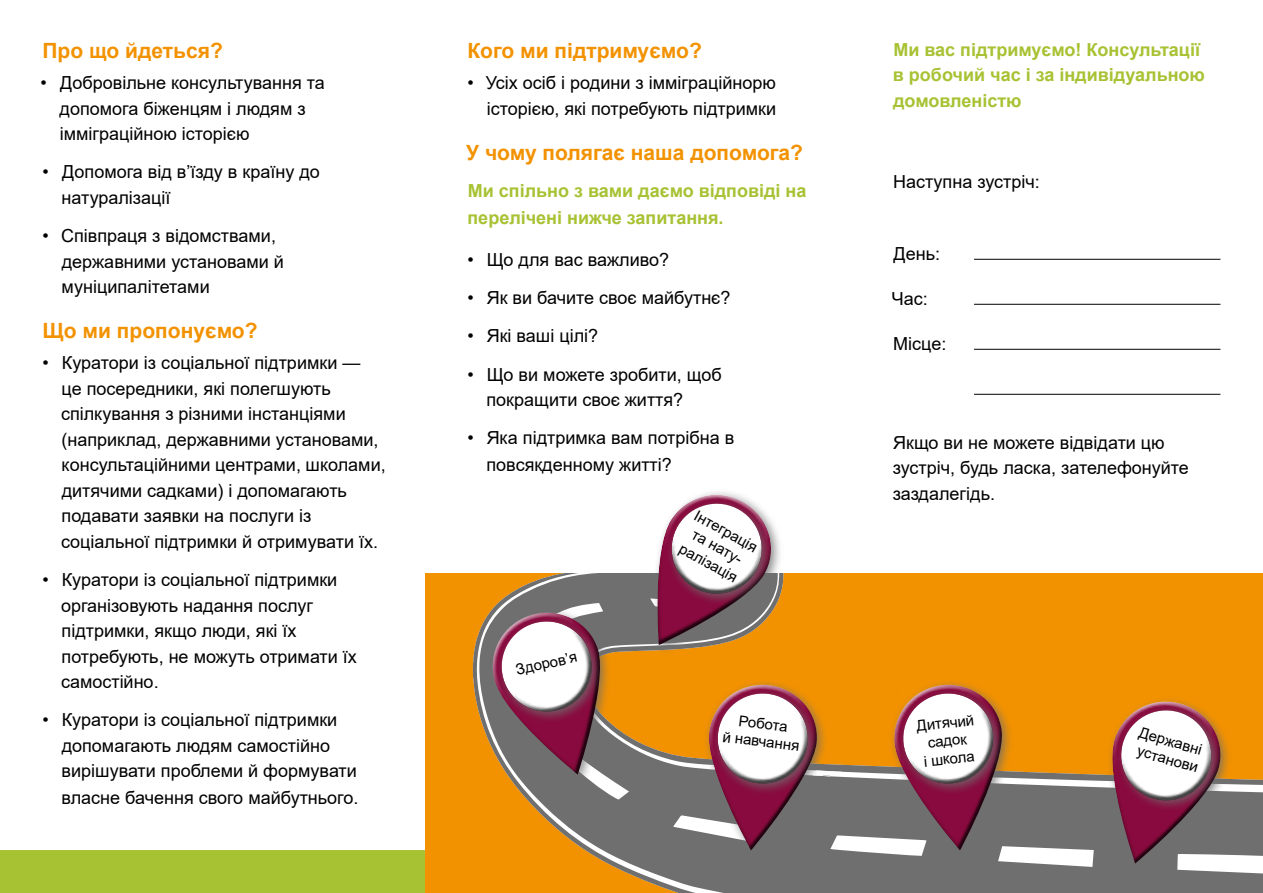
<style>
.page{position:relative;width:1263px;height:893px;background:#fff}
.page>*{position:absolute;margin:0;border:0;box-sizing:border-box;transform-origin:0 0}
.t1{font:700 21px "Arial";color:#f39200}
.t2{font:18px/25.5px "Arial";color:#000}
.t3{font:700 18px/25.5px "Arial";color:#a7c233}
.t4{font:15px/18px "Arial";color:#000;text-align:center}
</style>
<div class="page">
<div style="left:0;top:850px;width:425px;height:43px;background:#a7c233"></div>
<div style="left:425px;top:573px;width:838px;height:320px;background:#f39200"></div>
<svg style="left:473px;top:653px;width:790px;height:240px"></svg>
<svg style="left:1086px;top:683px;width:147px;height:199px"></svg>
<svg style="left:474px;top:492px;width:368px;height:367px"></svg>
<svg style="left:883px;top:675px;width:136px;height:183px"></svg>
<hr style="left:974px;top:259px;width:246px;height:1px;background:#000">
<hr style="left:974px;top:304px;width:246px;height:1px;background:#000">
<hr style="left:974px;top:349px;width:246px;height:1px;background:#000">
<hr style="left:974px;top:394px;width:246px;height:1px;background:#000">
<p class="t1" style="left:43px;top:36px;width:182px">Про що йдеться?</p>
<p class="t2" style="left:60px;top:70px;width:267px;text-indent:-19px">• Добровільне консультування та допомога біженцям і людям з імміграційною історією</p>
<p class="t2" style="left:62px;top:159px;width:260px;text-indent:-19px">• Допомога від в’їзду в країну до натуралізації</p>
<p class="t2" style="left:62px;top:223px;width:224px;text-indent:-19px">• Співпраця з відомствами, державними установами й муніципалітетами</p>
<p class="t1" style="left:43px;top:316px;width:217px">Що ми пропонуємо?</p>
<p class="t2" style="left:61px;top:350px;width:326px;text-indent:-19px">• Куратори із соціальної підтримки —<br>це посередники, які полегшують спілкування з різними інстанціями (наприклад, державними установами, консультаційними центрами, школами, дитячими садками) і допомагають подавати заявки на послуги із соціальної підтримки й отримувати їх.</p>
<p class="t2" style="left:61px;top:567px;width:297px;text-indent:-19px">• Куратори із соціальної підтримки організовують надання послуг підтримки, якщо люди, які їх потребують, не можуть отримати їх самостійно.</p>
<p class="t2" style="left:62px;top:707px;width:298px;line-height:26px;text-indent:-19px">• Куратори із соціальної підтримки допомагають людям самостійно вирішувати проблеми й формувати власне бачення свого майбутнього.</p>
<p class="t1" style="left:467px;top:36px;width:236px">Кого ми підтримуємо?</p>
<p class="t2" style="left:467px;top:70px;width:310px;text-align:right">• Усіх осіб і родини з імміграційнорю історією, які потребують підтримки</p>
<p class="t1" style="left:466px;top:137px;width:338px">У чому полягає наша допомога?</p>
<p class="t3" style="left:467px;top:177px;width:341px;line-height:27px">Ми спільно з вами даємо відповіді на перелічені нижче запитання.</p>
<p class="t2" style="left:467px;top:247px;width:203px">• Що для вас важливо?</p>
<p class="t2" style="left:467px;top:285px;width:265px">• Як ви бачите своє майбутнє?</p>
<p class="t2" style="left:467px;top:323px;width:132px">• Які ваші цілі?</p>
<p class="t2" style="left:486px;top:361px;width:237px;text-indent:-19px">• Що ви можете зробити, щоб покращити своє життя?</p>
<p class="t2" style="left:486px;top:424px;width:249px;line-height:27px;text-indent:-19px">• Яка підтримка вам потрібна в повсякденному житті?</p>
<p class="t4" style="left:700px;top:506px;width:74px;rotate:29deg">Інтеграція та нату&shy;ралізація</p>
<p class="t4" style="left:514px;top:661px;width:64px;rotate:-13deg">Здоров’я</p>
<p class="t4" style="left:726px;top:710px;width:79px;rotate:7deg">Робота<br>й навчання</p>
<p class="t3" style="left:893px;top:37px;width:314px">Ми вас підтримуємо! Консультації в робочий час і за індивідуальною домовленістю</p>
<p class="t2" style="left:893px;top:168px;width:148px">Наступна зустріч:</p>
<p class="t2" style="left:893px;top:240px;width:48px">День:</p>
<p class="t2" style="left:892px;top:285px;width:38px">Час:</p>
<p class="t2" style="left:893px;top:330px;width:55px">Місце:</p>
<p class="t2" style="left:893px;top:429px;width:298px">Якщо ви не можете відвідати цю зустріч, будь ласка, зателефонуйте заздалегідь.</p>
<p class="t4" style="left:916px;top:717px;width:59px;rotate:-6deg">Дитячий садок<br>і школа</p>
<p class="t4" style="left:1142px;top:723px;width:67px;text-align:left;rotate:16deg">Державні установи</p>
</div>
